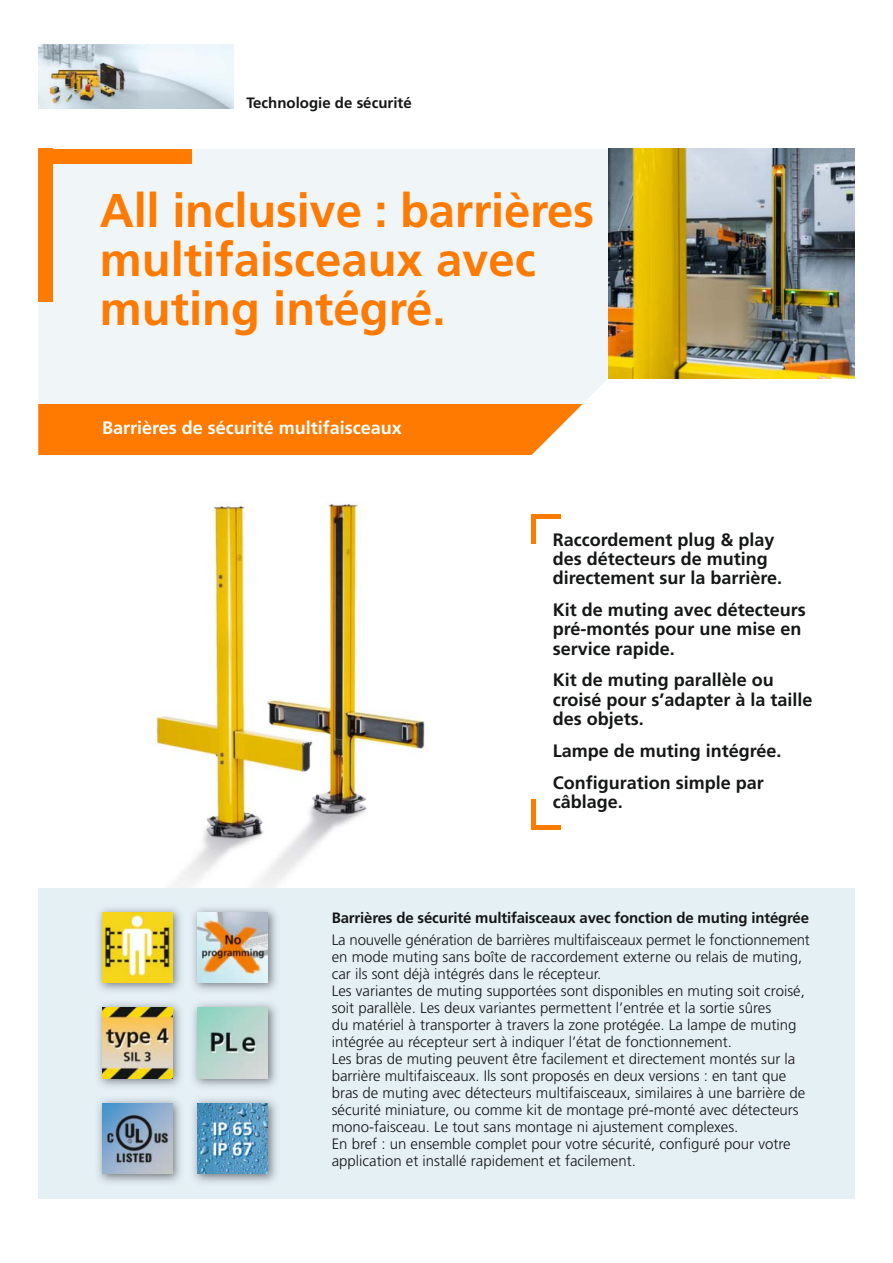
<style>
.page{position:relative;width:893px;height:1263px;background:#fff}
.page>*{position:absolute;margin:0;border:0;box-sizing:border-box;transform-origin:0 0}
.t1{font:700 47.25px/48.9px "Frutiger LT Com";color:#ff7a00}
.t2{font:700 18px/19.2px "Frutiger LT Com";color:#151616}
.t3{font:700 18px "Frutiger LT Com";color:#fff}
.t4{font:300 15px/17px "Frutiger LT Com";color:#151616}
.t5{font:700 15px "Frutiger LT Com";letter-spacing:-.01em;color:#151616}
</style>
<div class="page">
<img style="left:38px;top:502px;width:468px;height:387px">
<div style="left:38px;top:889px;width:817px;height:310px;background:#e5f0f5"></div>
<div style="left:38px;top:149px;width:570px;height:255px;background:#f0f6f8"></div>
<img style="left:608px;top:149px;width:247px;height:229px">
<div style="left:38px;top:404px;width:545px;height:51px;background:#ff7a00"></div>
<div style="left:38px;top:149px;width:153px;height:15px;background:#ff7a00"></div>
<div style="left:38px;top:149px;width:15px;height:153px;background:#ff7a00"></div>
<img style="left:98px;top:908px;width:179px;height:275px">
<img style="left:102px;top:912px;width:70px;height:70px">
<img style="left:188px;top:908px;width:1px;height:90px">
<img style="left:198px;top:912px;width:70px;height:70px">
<img style="left:102px;top:1008px;width:70px;height:70px">
<img style="left:98px;top:1093px;width:179px;height:1px">
<img style="left:102px;top:1103px;width:70px;height:71px">
<img style="left:198px;top:1008px;width:70px;height:70px">
<img style="left:188px;top:1094px;width:1px;height:89px">
<img style="left:198px;top:1103px;width:70px;height:71px">
<div style="left:531px;top:514px;width:30px;height:5px;background:#ff7a00"></div>
<div style="left:531px;top:514px;width:5px;height:30px;background:#ff7a00"></div>
<hr style="left:531px;top:825px;width:30px;height:4px;background:#ff7a00">
<div style="left:531px;top:799px;width:5px;height:30px;background:#ff7a00"></div>
<img style="left:38px;top:45px;width:196px;height:63px">
<p class="t5" style="left:247px;top:97px;width:167px">Technologie de sécurité</p>
<h1 class="t1" style="left:100px;top:190px;width:496px">All inclusive : barrières multifaisceaux avec muting intégré.</h1>
<p class="t3" style="left:102px;top:420px;width:301px">Barrières de sécurité multifaisceaux</p>
<p class="t2" style="left:553px;top:532px;width:231px">Raccordement plug &amp; play des détecteurs de muting directement sur la barrière.</p>
<p class="t2" style="left:553px;top:602px;width:255px">Kit de muting avec détecteurs pré-montés pour une mise en service rapide.</p>
<p class="t2" style="left:553px;top:672px;width:261px">Kit de muting parallèle ou croisé pour s’adapter à la taille des objets.</p>
<p class="t2" style="left:553px;top:736px;width:230px;line-height:32px">Lampe de muting intégrée.<br>Configuration simple par</p>
<p class="t2" style="left:553px;top:793px;width:72px">câblage.</p>
<p class="t5" style="left:332px;top:912px;width:479px">Barrières de sécurité multifaisceaux avec fonction de muting intégrée</p>
<p class="t4" style="left:332px;top:932px;width:480px">La nouvelle génération de barrières multifaisceaux permet le fonctionnement en mode muting sans boîte de raccordement externe ou relais de muting, car ils sont déjà intégrés dans le récepteur.<br>Les variantes de muting supportées sont disponibles en muting soit croisé, soit parallèle. Les deux variantes permettent l’entrée et la sortie sûres<br>du matériel à transporter à travers la zone protégée. La lampe de muting intégrée au récepteur sert à indiquer l’état de fonctionnement.<br>Les bras de muting peuvent être facilement et directement montés sur la barrière multifaisceaux. Ils sont proposés en deux versions : en tant que bras de muting avec détecteurs multifaisceaux, similaires à une barrière de sécurité miniature, ou comme kit de montage pré-monté avec détecteurs mono-faisceau. Le tout sans montage ni ajustement complexes.<br>En bref : un ensemble complet pour votre sécurité, configuré pour votre application et installé rapidement et facilement.</p>
</div>
